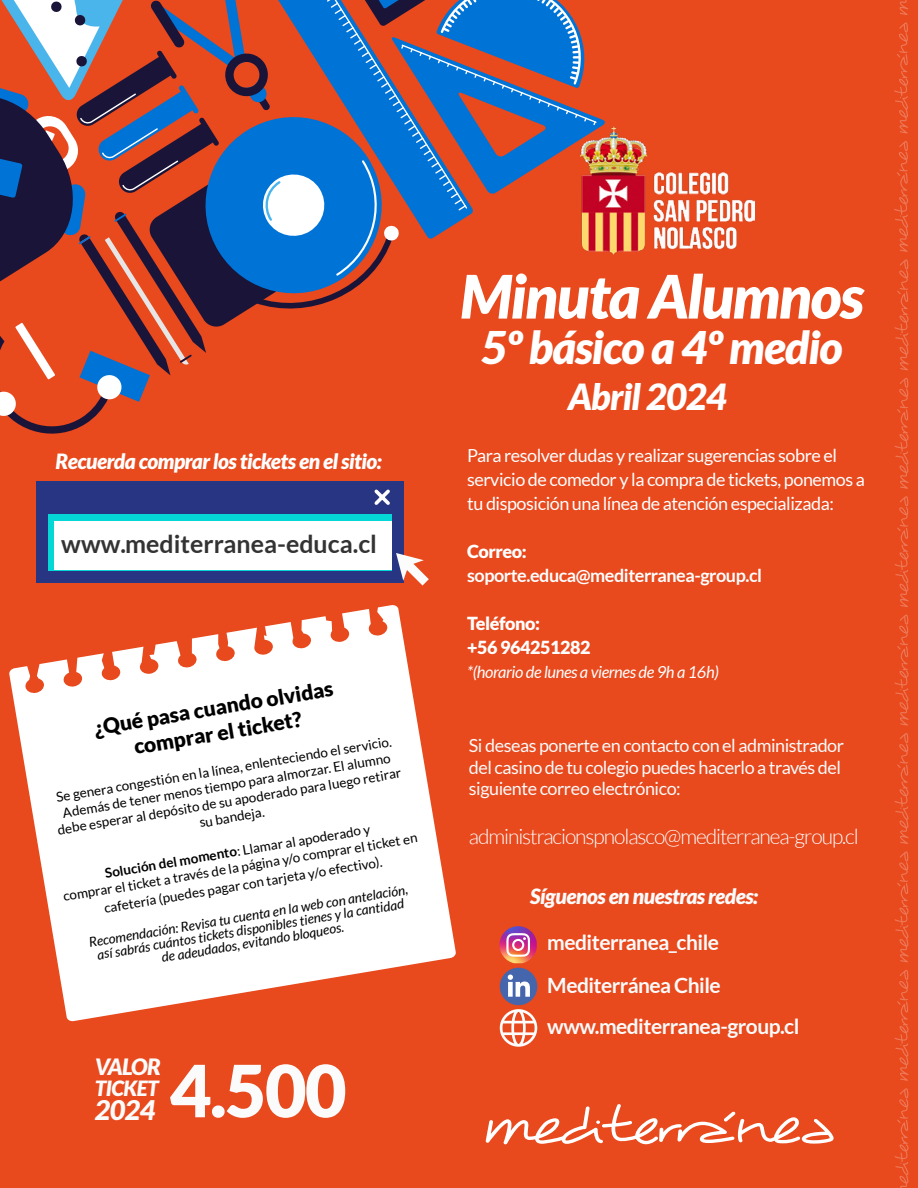
<style>
.page{position:relative;width:918px;height:1188px;background:#e8491d}
.page>*{position:absolute;margin:0;border:0;box-sizing:border-box;transform-origin:0 0}
.t1{font:900 72px "Lato";color:#fbfbfb}
.t2{font:italic 900 60px "Lato";letter-spacing:-.025em;color:#fff}
.t3{font:italic 900 45px "Lato";letter-spacing:-.025em;color:#fff}
.t4{font:italic 900 36px "Lato";letter-spacing:-.025em;color:#fff}
.t5{font:italic 900 27px "Lato";color:#fbfbfb}
.t6{font:700 24.9px "Lato";color:#333}
.t7{font:italic 900 22.5px "Lato";letter-spacing:-.05em;color:#fbfbfb}
.t8{font:700 21px/43.3px "Lato";letter-spacing:-.025em;color:#fbfbfb}
.t9{font:300 21px "Lato";letter-spacing:-.05em;color:#fff}
.t10{font:900 21px/25.2px "Lato";color:#000;text-align:center}
.t11{font:italic 900 21px "Lato";letter-spacing:-.025em;color:#fff}
.t12{font:italic 900 21px "Lato";letter-spacing:-.025em;color:#fbfbfb}
.t13{font:18px/24px "Lato";letter-spacing:-.025em;color:#fff}
.t14{font:18px/21.6px "Lato";letter-spacing:-.025em;color:#fbfbfb}
.t15{font:700 18px "Lato";letter-spacing:-.025em;color:#fff}
.t16{font:900 18px/24px "Lato";letter-spacing:-.025em;color:#fff}
.t17{font:italic 16.5px "Lato";letter-spacing:-.025em;color:#fff}
.t18{font:13.5px/16.2px "Lato";color:#000;text-align:center}
.t19{font:italic 13.5px/13.5px "Lato";color:#000;text-align:center}
.s1{font-weight:700}
</style>
<div class="page">
<svg style="left:486px;top:1104px;width:348px;height:40px"></svg>
<img style="left:499px;top:926px;width:38px;height:37px">
<svg style="left:506px;top:933px;width:24px;height:24px"></svg>
<div style="left:500px;top:968px;width:37px;height:37px;background:#4566ad;border-radius:50%"></div>
<svg style="left:508px;top:975px;width:22px;height:22px"></svg>
<svg style="left:500px;top:1009px;width:37px;height:38px"></svg>
<svg style="left:0;top:0;width:605px;height:434px"></svg>
<svg style="left:894px;top:1088px;width:15px;height:100px"></svg>
<svg style="left:894px;top:970px;width:15px;height:111px"></svg>
<svg style="left:894px;top:851px;width:15px;height:111px"></svg>
<svg style="left:894px;top:733px;width:15px;height:111px"></svg>
<svg style="left:894px;top:615px;width:15px;height:111px"></svg>
<svg style="left:894px;top:496px;width:15px;height:111px"></svg>
<svg style="left:894px;top:378px;width:15px;height:111px"></svg>
<svg style="left:894px;top:259px;width:15px;height:111px"></svg>
<svg style="left:894px;top:141px;width:14px;height:111px"></svg>
<svg style="left:894px;top:22px;width:14px;height:112px"></svg>
<svg style="left:899px;top:0;width:9px;height:15px"></svg>
<svg style="left:9px;top:605px;width:447px;height:417px;fill:#fff"></svg>
<div style="left:36px;top:481px;width:368px;height:101px;background:#283583"></div>
<div style="left:48px;top:514px;width:344px;height:56px;background:#05d6d6"></div>
<svg style="left:374px;top:489px;width:16px;height:16px"></svg>
<div style="left:54px;top:522px;width:338px;height:48px;background:#fff"></div>
<svg style="left:396px;top:553px;width:33px;height:33px"></svg>
<img style="left:581px;top:126px;width:173px;height:128px">
<h3 class="t11" style="left:55px;top:449px;width:328px">Recuerda comprar los tickets en el sitio:</h3>
<h3 class="t6" style="left:61px;top:529px;width:317px">www.mediterranea-educa.cl</h3>
<h3 class="t10" style="left:92px;top:716px;width:244px;rotate:-10deg">¿Qué pasa cuando olvidas comprar el ticket?</h3>
<p class="t18" style="left:51px;top:788px;width:350px;rotate:-9deg">Se genera congestión en la línea, enlenteciendo el servicio.<br>Además de tener menos tiempo para almorzar. El alumno debe esperar al depósito de su apoderado para luego retirar su bandeja.</p>
<p class="t18" style="left:59px;top:870px;width:361px;line-height:17.4px;rotate:-9deg"><span class="s1">Solución del momento</span>: Llamar al apoderado y<br>comprar el ticket a través de la página y/o comprar el ticket en cafetería (puedes pagar con tarjeta y/o efectivo).</p>
<p class="t19" style="left:88px;top:935px;width:325px;rotate:-9deg">Recomendación: Revisa tu cuenta en la web con antelación, así sabrás cuántos tickets disponibles tienes y la cantidad de adeudados, evitando bloqueos.</p>
<h3 class="t7" style="left:95px;top:1054px;width:68px">VALOR</h3>
<h3 class="t12" style="left:95px;top:1076px;width:65px">TICKET</h3>
<h3 class="t5" style="left:95px;top:1094px;width:62px">2024</h3>
<h1 class="t1" style="left:170px;top:1049px;width:178px">4.500</h1>
<h2 class="t2" style="left:460px;top:261px;width:405px">Minuta Alumnos</h2>
<h3 class="t3" style="left:481px;top:321px;width:363px">5º básico a 4º medio</h3>
<h3 class="t4" style="left:568px;top:376px;width:160px">Abril 2024</h3>
<h3 class="t13" style="left:467px;top:443px;width:399px">Para resolver dudas y realizar sugerencias sobre el servicio de comedor y la compra de tickets, ponemos a tu disposición una línea de atención especializada:</h3>
<h3 class="t16" style="left:467px;top:539px;width:61px">Correo:</h3>
<h3 class="t15" style="left:467px;top:565px;width:296px">soporte.educa@mediterranea-group.cl</h3>
<h3 class="t16" style="left:467px;top:611px;width:125px">Teléfono:<br>+56 964251282</h3>
<p class="t17" style="left:467px;top:662px;width:253px">*(horario de lunes a viernes de 9h a 16h)</p>
<h3 class="t14" style="left:469px;top:735px;width:377px">Si deseas ponerte en contacto con el administrador del casino de tu colegio puedes hacerlo a través del siguiente correo electrónico:</h3>
<h3 class="t9" style="left:469px;top:825px;width:391px">administracionspnolasco@mediterranea-group.cl</h3>
<h3 class="t12" style="left:530px;top:884px;width:230px">Síguenos en nuestras redes:</h3>
<h3 class="t8" style="left:547px;top:920px;width:175px">mediterranea_chile<br>Mediterránea Chile</h3>
<h3 class="t8" style="left:547px;top:1004px;width:254px">www.mediterranea-group.cl</h3>
</div>
